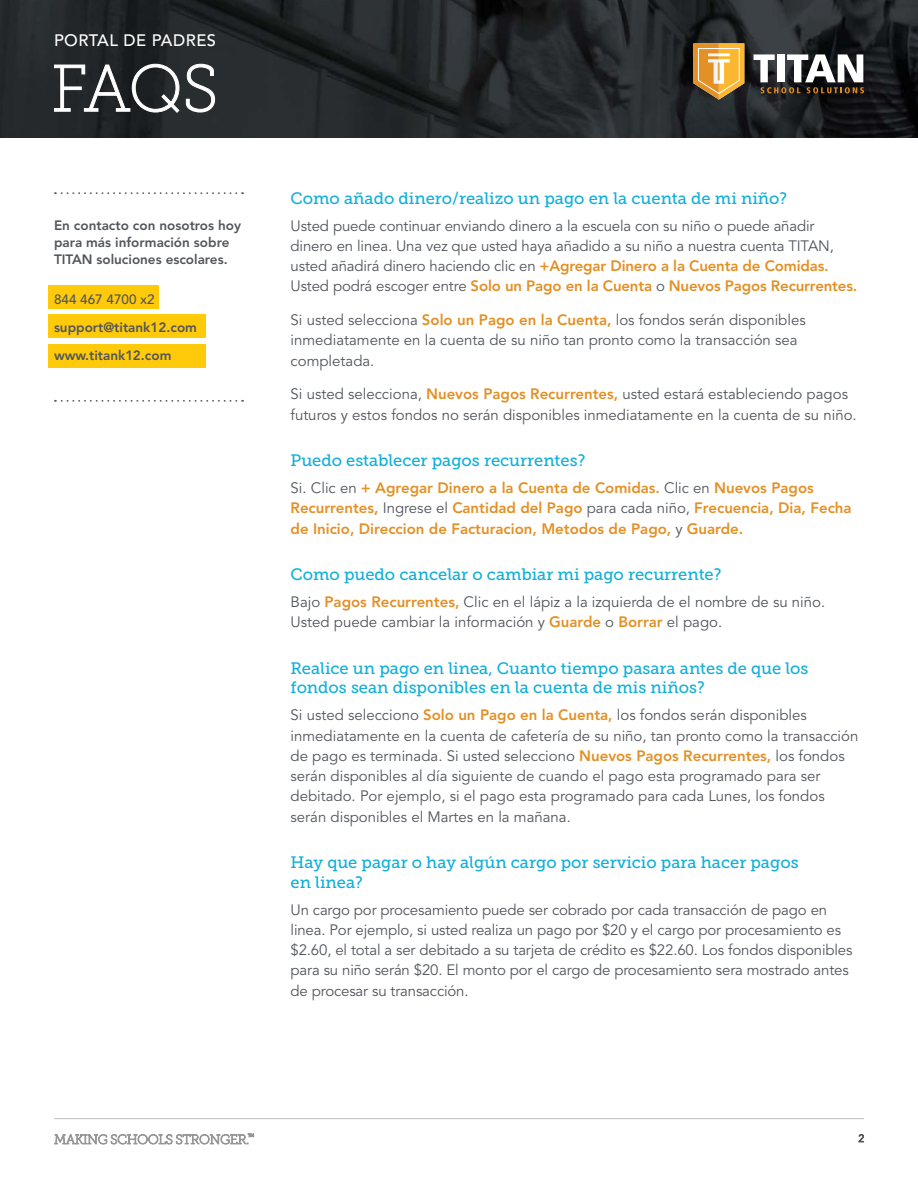
<style>
.page{position:relative;width:918px;height:1188px;background:#fff}
.page>*{position:absolute;margin:0;border:0;box-sizing:border-box;transform-origin:0 0}
.t1{font:66px "Museo Slab 100";color:#fff}
.Question{font:16.5px/19.5px "Museo Slab 500";color:#10afd9}
.t2{font:500 16.5px "Avenir";letter-spacing:.03em;color:#fff}
.Body_Copy{font:15px/20.2px "Avenir";color:#52555b}
.Body_Copy-2{font:800 15px/20.2px "Avenir";color:#e39025}
.t3{font:800 13.5px/17.2px "Avenir";color:#52555b}
.t4{font:500 13.5px "Avenir";color:#52555b}
.s1{font-weight:800;color:#e39025}
.s2{font-weight:400;color:#52555b}
</style>
<div class="page">
<img style="left:0;top:0;width:918px;height:137px">
<svg style="left:693px;top:43px;width:51px;height:57px;background:#d29f4f"></svg>
<svg style="left:754px;top:54px;width:110px;height:39px"></svg>
<svg style="left:54px;top:64px;width:125px;height:49px;background:#3d4143"></svg>
<svg style="left:186px;top:64px;width:29px;height:48px"></svg>
<svg style="left:859px;top:1134px;width:5px;height:8px"></svg>
<svg style="left:54px;top:1133px;width:200px;height:11px"></svg>
<hr style="left:54px;top:1118px;width:810px;height:1px;background:#bcbdc0">
<svg style="left:55px;top:400px;width:181px;height:2px"></svg>
<svg style="left:55px;top:192px;width:181px;height:2px"></svg>
<div style="left:48px;top:314px;width:158px;height:24px;background:#feca0a"></div>
<div style="left:48px;top:344px;width:158px;height:24px;background:#feca0a"></div>
<div style="left:48px;top:285px;width:111px;height:24px;background:#feca0a"></div>
<p class="t2" style="left:54px;top:30px;width:164px">PORTAL DE PADRES</p>
<h1 class="t1" style="left:51px;top:53px;width:169px">FAQS</h1>
<p class="t3" style="left:54px;top:217px;width:189px">En contacto con nosotros hoy para más información sobre<br>TITAN soluciones escolares.</p>
<p class="t4" style="left:54px;top:292px;width:102px">844 467 4700 x2</p>
<p class="t3" style="left:54px;top:319px;width:145px">support@titank12.com</p>
<p class="t3" style="left:54px;top:347px;width:119px">www.titank12.com</p>
<p class="Question" style="left:291px;top:188px;width:498px">Como añado dinero/realizo un pago en la cuenta de mi niño?</p>
<p class="Body_Copy" style="left:291px;top:216px;width:568px">Usted puede continuar enviando dinero a la escuela con su niño o puede añadir dinero en linea. Una vez que usted haya añadido a su niño a nuestra cuenta TITAN, usted añadirá dinero haciendo clic en <span class="s1">+Agregar Dinero a la Cuenta de Comidas.<br></span>Usted podrá escoger entre <span class="s1">Solo un Pago en la Cuenta</span> o <span class="s1">Nuevos Pagos Recurrentes.</span></p>
<p class="Body_Copy" style="left:291px;top:310px;width:517px">Si usted selecciona <span class="s1">Solo un Pago en la Cuenta,</span> los fondos serán disponibles inmediatamente en la cuenta de su niño tan pronto como la transacción sea completada.</p>
<p class="Body_Copy" style="left:291px;top:384px;width:568px">Si usted selecciona, <span class="s1">Nuevos Pagos Recurrentes,</span> usted estará estableciendo pagos futuros y estos fondos no serán disponibles inmediatamente en la cuenta de su niño.</p>
<p class="Question" style="left:291px;top:451px;width:296px">Puedo establecer pagos recurrentes?</p>
<p class="Body_Copy-2" style="left:291px;top:478px;width:563px"><span class="s2">Si. Clic en</span> + Agregar Dinero a la Cuenta de Comidas. <span class="s2">Clic en</span> Nuevos Pagos<br>Recurrentes, <span class="s2">Ingrese el</span> Cantidad del Pago <span class="s2">para cada niño,</span> Frecuencia, Dia, Fecha de Inicio, Direccion de Facturacion, Metodos de Pago, <span class="s2">y</span> Guarde.</p>
<p class="Question" style="left:291px;top:565px;width:432px">Como puedo cancelar o cambiar mi pago recurrente?</p>
<p class="Body_Copy" style="left:291px;top:592px;width:536px">Bajo <span class="s1">Pagos Recurrentes,</span> Clic en el lápiz a la izquierda de el nombre de su niño.<br>Usted puede cambiar la información y <span class="s1">Guarde</span> o <span class="s1">Borrar</span> el pago.</p>
<p class="Question" style="left:291px;top:658px;width:519px">Realice un pago en linea, Cuanto tiempo pasara antes de que los fondos sean disponibles en la cuenta de mis niños?</p>
<p class="Body_Copy" style="left:291px;top:705px;width:569px">Si usted selecciono <span class="s1">Solo un Pago en la Cuenta,</span> los fondos serán disponibles inmediatamente en la cuenta de cafetería de su niño, tan pronto como la transacción de pago es terminada. Si usted selecciono <span class="s1">Nuevos Pagos Recurrentes,</span> los fondos serán disponibles al día siguiente de cuando el pago esta programado para ser debitado. Por ejemplo, si el pago esta programado para cada Lunes, los fondos serán disponibles el Martes en la mañana.</p>
<p class="Question" style="left:291px;top:853px;width:510px">Hay que pagar o hay algún cargo por servicio para hacer pagos en linea?</p>
<p class="Body_Copy" style="left:291px;top:900px;width:563px">Un cargo por procesamiento puede ser cobrado por cada transacción de pago en linea. Por ejemplo, si usted realiza un pago por $20 y el cargo por procesamiento es $2.60, el total a ser debitado a su tarjeta de crédito es $22.60. Los fondos disponibles para su niño serán $20. El monto por el cargo de procesamiento sera mostrado antes de procesar su transacción.</p>
</div>
